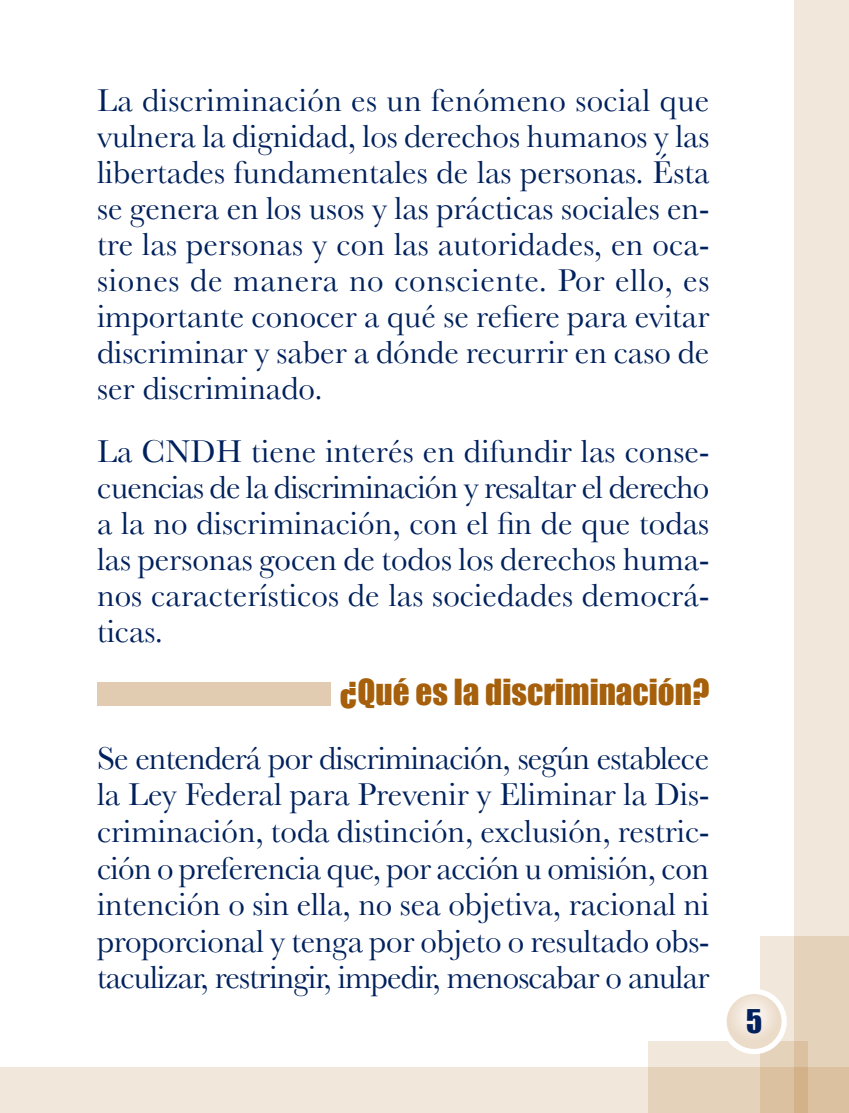
<style>
.page{position:relative;width:849px;height:1113px;background:#fff}
.page>*{position:absolute;margin:0;border:0;box-sizing:border-box;transform-origin:0 0}
.texto_general{font:33px/36px "Baskerville";color:#00215d;text-align:justify}
.subtítulos{font:33px "Impact";color:#a6600b}
.t1{font:30px "Impact";color:#00215d}
</style>
<div class="page">
<div style="left:794px;top:0;width:55px;height:1112px;background:#f1e7da"></div>
<svg style="left:760px;top:936px;width:89px;height:131px;background:#e8d7c3"></svg>
<svg style="left:648px;top:1041px;width:159px;height:26px;background:#ecdfce"></svg>
<svg style="left:0;top:1067px;width:849px;height:45px;background:#ede0cf"></svg>
<div style="left:721px;top:988px;width:66px;height:66px;background:#fff;border-radius:50%"></div>
<svg style="left:727px;top:994px;width:54px;height:54px;background:#f0e4d7"></svg>
<div style="left:97px;top:682px;width:233px;height:23px;background:#e2ccb1"></div>
<svg style="left:843px;top:1107px;width:6px;height:6px"></svg>
<p class="texto_general" style="left:97px;top:82px;width:614px">La discriminación es un fenómeno social que vulnera la dignidad, los derechos humanos y las libertades fundamentales de las personas. Ésta se genera en los usos y las prácticas sociales en&shy;tre las personas y con las autoridades, en oca&shy;siones de manera no consciente. Por ello, es importante conocer a qué se refiere para evitar discriminar y saber a dónde recurrir en caso de ser discriminado.</p>
<p class="texto_general" style="left:97px;top:433px;width:614px">La CNDH tiene interés en difundir las conse&shy;cuencias de la discriminación y resaltar el derecho a la no discriminación, con el fin de que todas las personas gocen de todos los derechos huma&shy;nos característicos de las sociedades democrá&shy;ticas.</p>
<p class="subtítulos" style="left:340px;top:671px;width:371px">¿Qué es la discriminación?</p>
<p class="texto_general" style="left:97px;top:739px;width:614px">Se entenderá por discriminación, según establece la Ley Federal para Prevenir y Eliminar la Dis&shy;criminación, toda distinción, exclusión, restric&shy;ción o preferencia que, por acción u omisión, con intención o sin ella, no sea objetiva, racional ni proporcional y tenga por objeto o resultado obs&shy;taculizar, restringir, impedir, menoscabar o anular</p>
<p class="t1" style="left:746px;top:1003px;width:18px">5</p>
</div>
